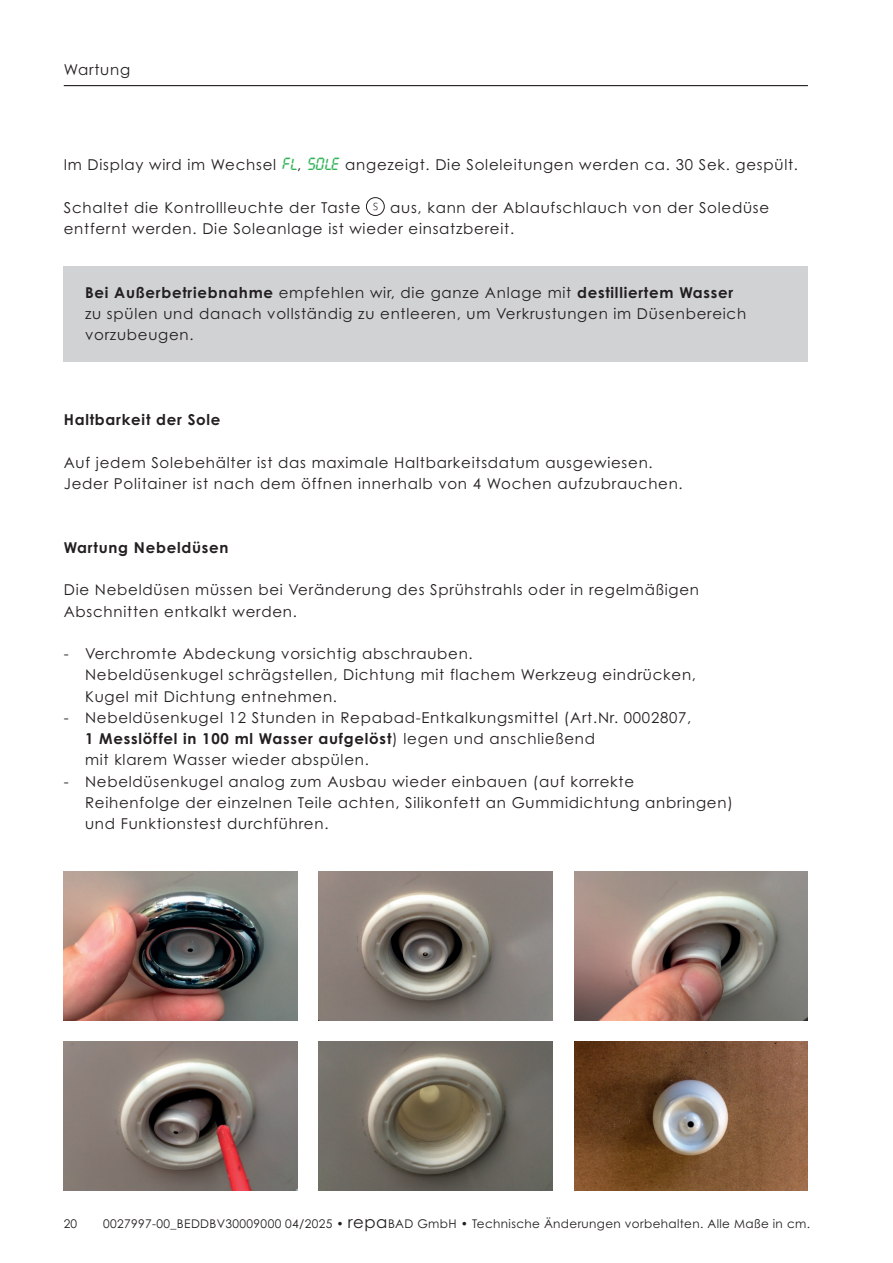
<style>
.page{position:relative;width:893px;height:1263px;background:#fff}
.page>*{position:absolute;margin:0;border:0;box-sizing:border-box;transform-origin:0 0}
.t1{font:15px/21.3px "Century Gothic";letter-spacing:.05em;color:#231f20}
.t2{font:700 15px "Century Gothic";letter-spacing:.05em;color:#231f20}
.t3{font:12px "Century Gothic";letter-spacing:.03em;color:#231f20}
.s1{font-family:"Segment";font-size:16.5px;color:#31b458}
.s2{font-weight:700}
.s3{font-size:16.5px}
</style>
<div class="page">
<hr style="left:64px;top:85px;width:744px;height:1px;background:#231f20">
<div style="left:64px;top:266px;width:744px;height:95px;background:#d1d2d4"></div>
<svg style="left:373px;top:202px;width:5px;height:9px"></svg>
<div style="left:366px;top:197px;width:19px;height:19px;border:1px solid #231f20;border-radius:50%"></div>
<img style="left:574px;top:1042px;width:234px;height:149px">
<img style="left:64px;top:872px;width:234px;height:148px">
<img style="left:319px;top:872px;width:234px;height:148px">
<img style="left:574px;top:872px;width:234px;height:148px">
<img style="left:64px;top:1042px;width:234px;height:149px">
<img style="left:319px;top:1042px;width:234px;height:149px">
<p class="t1" style="left:64px;top:59px;width:68px">Wartung</p>
<p class="t1" style="left:64px;top:154px;width:736px">Im Display wird im Wechsel <span class="s1">FL</span>, <span class="s1">50LE</span> angezeigt. Die Soleleitungen werden ca. 30 Sek. gespült.</p>
<p class="t1" style="left:64px;top:196px;width:298px">Schaltet die Kontrollleuchte der Taste</p>
<p class="t1" style="left:64px;top:196px;width:707px;text-indent:326px">aus, kann der Ablaufschlauch von der Soledüse entfernt werden. Die Soleanlage ist wieder einsatzbereit.</p>
<p class="t1" style="left:85px;top:281px;width:663px"><span class="s2">Bei Außerbetriebnahme</span> empfehlen wir, die ganze Anlage mit <span class="s2">destilliertem Wasser </span>zu spülen und danach vollständig zu entleeren, um Verkrustungen im Düsenbereich vorzubeugen.</p>
<p class="t2" style="left:64px;top:410px;width:158px">Haltbarkeit der Sole</p>
<p class="t1" style="left:64px;top:451px;width:620px">Auf jedem Solebehälter ist das maximale Haltbarkeitsdatum ausgewiesen.<br>Jeder Politainer ist nach dem öffnen innerhalb von 4 Wochen aufzubrauchen.</p>
<p class="t2" style="left:64px;top:538px;width:166px">Wartung Nebeldüsen</p>
<p class="t1" style="left:64px;top:579px;width:637px">Die Nebeldüsen müssen bei Veränderung des Sprühstrahls oder in regelmäßigen<br>Abschnitten entkalkt werden.</p>
<p class="t1" style="left:85px;top:643px;width:613px;text-indent:-21px">- Verchromte Abdeckung vorsichtig abschrauben.<br>Nebeldüsenkugel schrägstellen, Dichtung mit flachem Werkzeug eindrücken,<br>Kugel mit Dichtung entnehmen.</p>
<p class="t1" style="left:85px;top:707px;width:608px;text-indent:-21px">- Nebeldüsenkugel 12 Stunden in Repabad-Entkalkungsmittel (Art.Nr. 0002807,<br><span class="s2">1 Messlöffel in 100 ml Wasser aufgelöst</span>) legen und anschließend<br>mit klarem Wasser wieder abspülen.</p>
<p class="t1" style="left:85px;top:770px;width:649px;text-indent:-21px">- Nebeldüsenkugel analog zum Ausbau wieder einbauen (auf korrekte<br>Reihenfolge der einzelnen Teile achten, Silikonfett an Gummidichtung anbringen) und Funktionstest durchführen.</p>
<p class="t3" style="left:64px;top:1216px;width:15px">20</p>
<p class="t3" style="left:103px;top:1216px;width:708px">0027997-00_BEDDBV30009000 04/2025 • <span class="s3">repa</span>BAD GmbH • Technische Änderungen vorbehalten. Alle Maße in cm.</p>
</div>
